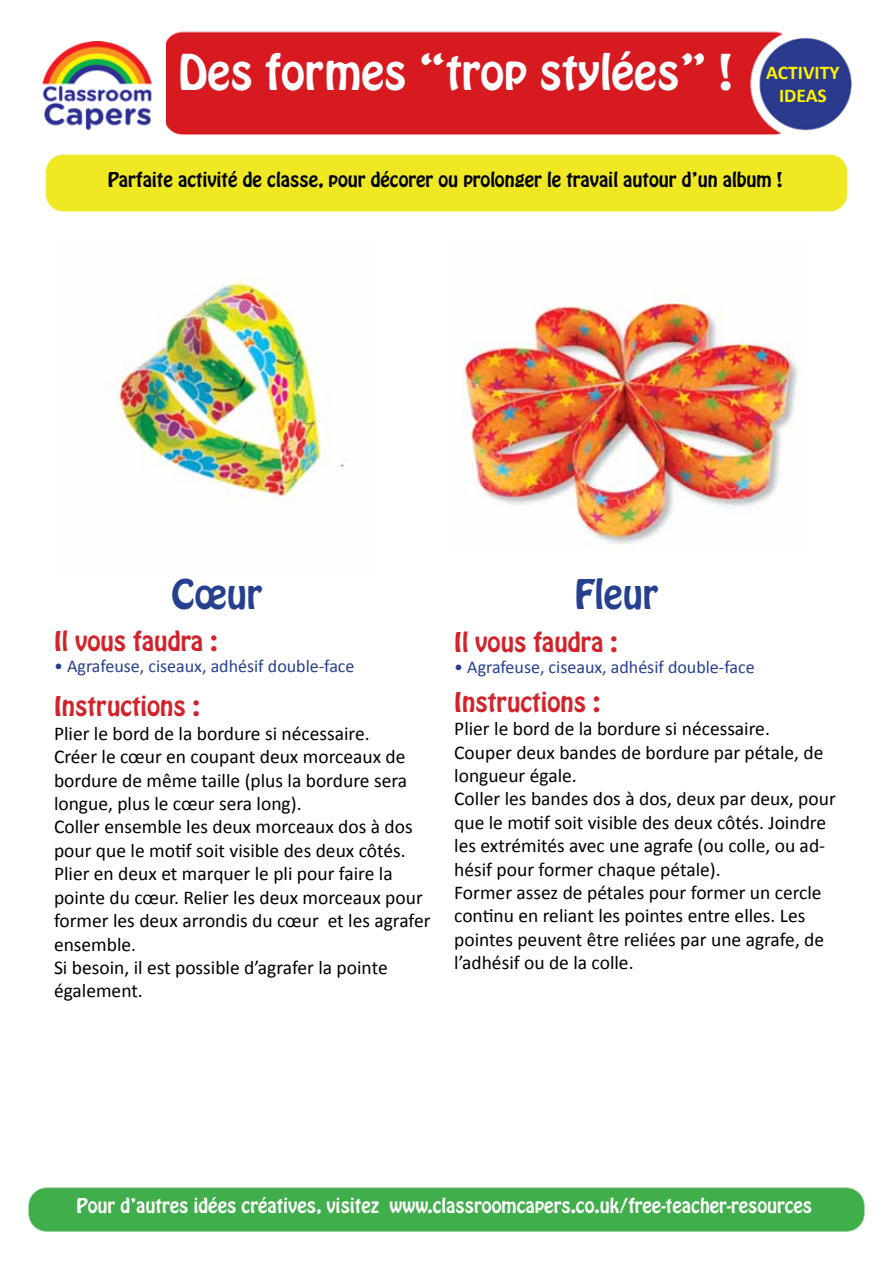
<style>
.page{position:relative;width:893px;height:1263px;background:#fff}
.page>*{position:absolute;margin:0;border:0;box-sizing:border-box;transform-origin:0 0}
.t1{font:43.5px "Hobo Std";color:#fff}
.t2{font:36px "Hobo Std";color:#25408f}
.t3{font:24px "Hobo Std";color:#d2232a}
.t4{font:19.5px/23.4px "Calibri";color:#000}
.t5{font:700 19.5px/23.4px "Calibri";color:#fff200;text-align:center}
.t6{font:18px "Hobo Std";color:#fff}
.t7{font:18px "Calibri";color:#25408f}
.t8{font:18px "Hobo Std";color:#000}
</style>
<div class="page">
<img style="left:28px;top:31px;width:837px;height:1201px">
<img style="left:448px;top:240px;width:362px;height:311px">
<img style="left:33px;top:41px;width:132px;height:102px">
<img style="left:54px;top:242px;width:324px;height:334px">
<div style="left:30px;top:676px;width:837px;height:106px;background:#fff"></div>
<h1 class="t1" style="left:178px;top:42px;width:556px">Des formes “trop stylées” !</h1>
<p class="t5" style="left:766px;top:59px;width:75px">ACTIVITY<br>IDEAS</p>
<p class="t8" style="left:108px;top:167px;width:677px">Parfaite activité de classe, pour décorer ou prolonger le travail autour d’un album !</p>
<h2 class="t2" style="left:172px;top:569px;width:92px">Cœur</h2>
<p class="t3" style="left:54px;top:624px;width:165px">Il vous faudra :</p>
<p class="t7" style="left:54px;top:655px;width:302px">• Agrafeuse, ciseaux, adhésif double-face</p>
<p class="t3" style="left:54px;top:690px;width:147px">Instructions :</p>
<p class="t4" style="left:54px;top:721px;width:378px">Plier le bord de la bordure si nécessaire.<br>Créer le cœur en coupant deux morceaux de bordure de même taille (plus la bordure sera longue, plus le cœur sera long).<br>Coller ensemble les deux morceaux dos à dos pour que le motif soit visible des deux côtés.<br>Plier en deux et marquer le pli pour faire la pointe du cœur. Relier les deux morceaux pour former les deux arrondis du cœur et les agrafer ensemble.<br>Si besoin, il est possible d’agrafer la pointe également.</p>
<h2 class="t2" style="left:575px;top:569px;width:85px">Fleur</h2>
<p class="t3" style="left:454px;top:625px;width:165px">Il vous faudra :</p>
<p class="t7" style="left:454px;top:656px;width:302px">• Agrafeuse, ciseaux, adhésif double-face</p>
<p class="t3" style="left:454px;top:685px;width:147px">Instructions :</p>
<p class="t4" style="left:454px;top:716px;width:383px">Plier le bord de la bordure si nécessaire.<br>Couper deux bandes de bordure par pétale, de longueur égale.<br>Coller les bandes dos à dos, deux par deux, pour que le motif soit visible des deux côtés. Joindre les extrémités avec une agrafe (ou colle, ou ad&shy;hésif pour former chaque pétale).<br>Former assez de pétales pour former un cercle continu en reliant les pointes entre elles. Les pointes peuvent être reliées par une agrafe, de l’adhésif ou de la colle.</p>
<p class="t6" style="left:76px;top:1193px;width:737px">Pour d’autres idées créatives, visitez www.classroomcapers.co.uk/free-teacher-resources</p>
</div>
